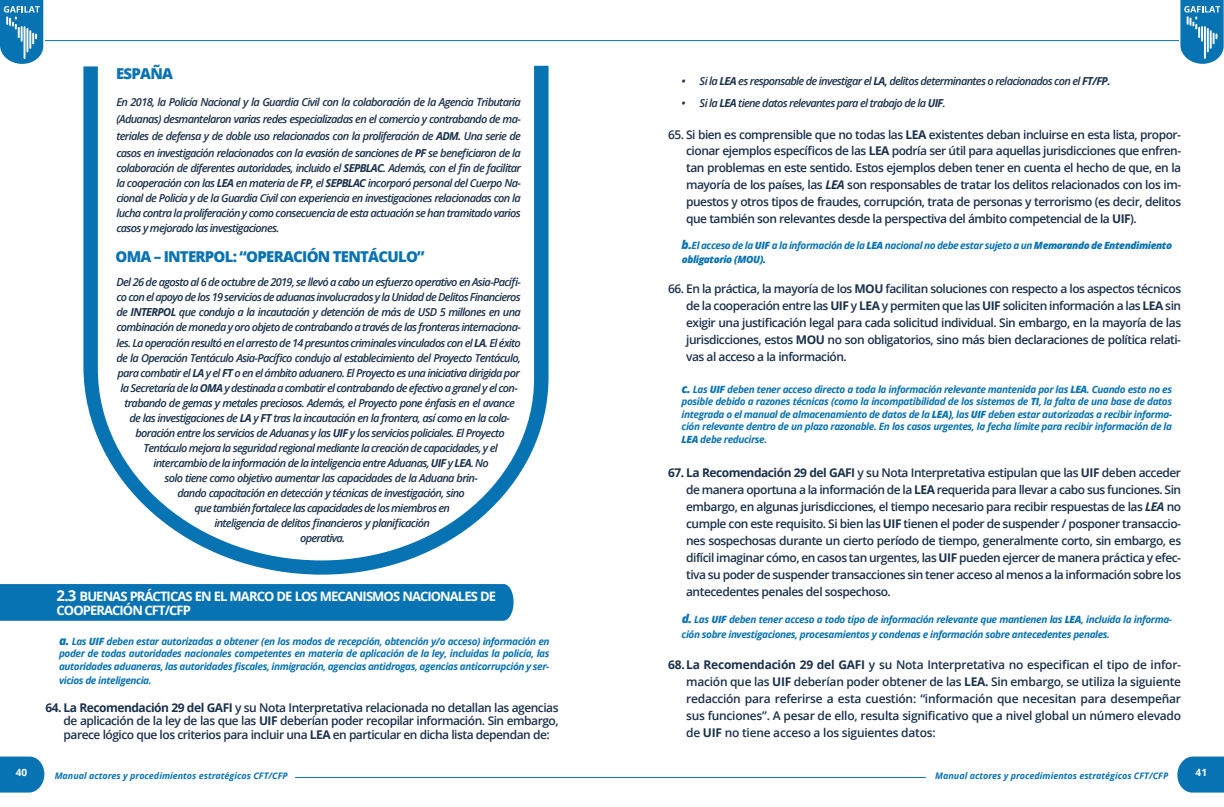
<style>
.page{position:relative;width:1224px;height:807px;background:#fff}
.page>*{position:absolute;margin:0;border:0;box-sizing:border-box;transform-origin:0 0}
.t1{font:800 15px "Open Sans";letter-spacing:-.05em;color:#0873b3}
.t2{font:700 13px/13.6px "Open Sans";letter-spacing:-.07em;color:#fff}
.t3{font:600 12px/17px "Open Sans";letter-spacing:-.04em;color:#1a314b;text-align:justify}
.t4{font:italic 600 11px/15px "Open Sans";letter-spacing:-.06em;color:#1a314b;text-align:justify}
.t5{font:italic 700 10px/12.5px "Open Sans";letter-spacing:-.04em;color:#0873b3;text-align:justify}
.t6{font:700 10px "Open Sans";color:#fff}
.t7{font:italic 700 9px "Open Sans";color:#0873b3}
.s1{font-weight:700}
.s2{font-size:15px}
.s3{font-weight:800;font-size:12px}
.s4{font-weight:800}
.s5{font-weight:700;font-style:italic}
</style>
<div class="page">
<div style="left:0;top:584px;width:514px;height:36px;background:#0873b3"></div>
<svg style="left:83px;top:66px;width:466px;height:508px"></svg>
<svg style="left:98px;top:66px;width:436px;height:494px"></svg>
<svg style="left:0;top:756px;width:44px;height:36px;background:#1b7db8"></svg>
<svg style="left:1177px;top:756px;width:47px;height:36px;background:#1e7fb9"></svg>
<svg style="left:0;top:0;width:43px;height:64px;background:#398fc2"></svg>
<svg style="left:1180px;top:0;width:44px;height:64px;background:#3d91c3"></svg>
<hr style="left:612px;top:40px;width:567px;height:1px;background:#0873b3">
<hr style="left:45px;top:40px;width:567px;height:1px;background:#0873b3">
<hr style="left:612px;top:776px;width:314px;height:1px;background:#0873b3">
<hr style="left:295px;top:776px;width:317px;height:1px;background:#0873b3">
<p class="t6" style="left:16px;top:765px;width:13px">40</p>
<p class="t1" style="left:116px;top:62px;width:58px">ESPAÑA</p>
<p class="t4" style="left:116px;top:93px;width:406px;line-height:17px">En 2018, la Policía Nacional y la Guardia Civil con la colaboración de la Agencia Tributaria (Aduanas) desmantelaron varias redes especializadas en el comercio y contrabando de ma&shy;teriales de defensa y de doble uso relacionados con la proliferación de <span class="s1">ADM.</span> Una serie de casos en investigación relacionados con la evasión de sanciones de <span class="s1">PF</span> se beneficiaron de la</p>
<p class="t4" style="left:116px;top:160px;width:406px">colaboración de diferentes autoridades, incluido el <span class="s1">SEPBLAC</span>. Además, con el fin de facilitar la cooperación con las <span class="s1">LEA</span> en materia de <span class="s1">FP</span>, el <span class="s1">SEPBLAC</span> incorporó personal del Cuerpo Na&shy;cional de Policía y de la Guardia Civil con experiencia en investigaciones relacionadas con la lucha contra la proliferación y como consecuencia de esta actuación se han tramitado varios casos y mejorado las investigaciones.</p>
<p class="t1" style="left:116px;top:245px;width:311px">OMA – INTERPOL: “OPERACIÓN TENTÁCULO”</p>
<p class="t4" style="left:116px;top:275px;width:406px">Del 26 de agosto al 6 de octubre de 2019, se llevó a cabo un esfuerzo operativo en Asia-Pacífi-</p>
<p class="t4" style="left:116px;top:290px;width:406px">co con el apoyo de los 19 servicios de aduanas involucrados y la Unidad de Delitos Financieros</p>
<p class="t4" style="left:116px;top:305px;width:406px">de <span class="s1">INTERPOL</span> que condujo a la incautación y detención de más de USD 5 millones en una</p>
<p class="t4" style="left:116px;top:320px;width:406px">combinación de moneda y oro objeto de contrabando a través de las fronteras internaciona-</p>
<p class="t4" style="left:116px;top:335px;width:406px">les. La operación resultó en el arresto de 14 presuntos criminales vinculados con el <span class="s1">LA</span>. El éxito</p>
<p class="t4" style="left:116px;top:350px;width:406px">de la Operación Tentáculo Asia-Pacífico condujo al establecimiento del Proyecto Tentáculo,</p>
<p class="t4" style="left:117px;top:365px;width:404px">para combatir el <span class="s1">LA</span> y el <span class="s1">FT</span> o en el ámbito aduanero. El Proyecto es una iniciativa dirigida por</p>
<p class="t4" style="left:120px;top:380px;width:399px">la Secretaría de la <span class="s1">OMA</span> y destinada a combatir el contrabando de efectivo a granel y el con-</p>
<p class="t4" style="left:124px;top:395px;width:392px">trabando de gemas y metales preciosos. Además, el Proyecto pone énfasis en el avance</p>
<p class="t4" style="left:129px;top:410px;width:382px">de las investigaciones de <span class="s1">LA</span> y <span class="s1">FT</span> tras la incautación en la frontera, así como en la cola-</p>
<p class="t4" style="left:135px;top:425px;width:371px">boración entre los servicios de Aduanas y las <span class="s1">UIF</span> y los servicios policiales. El Proyecto</p>
<p class="t4" style="left:143px;top:440px;width:356px">Tentáculo mejora la seguridad regional mediante la creación de capacidades, y el</p>
<p class="t4" style="left:153px;top:455px;width:337px">intercambio de la información de la inteligencia entre Aduanas, <span class="s1">UIF</span> y <span class="s1">LEA</span>. No</p>
<p class="t4" style="left:164px;top:470px;width:315px">solo tiene como objetivo aumentar las capacidades de la Aduana brin-</p>
<p class="t4" style="left:177px;top:485px;width:289px">dando capacitación en detección y técnicas de investigación, sino</p>
<p class="t4" style="left:194px;top:500px;width:257px">que también fortalece las capacidades de los miembros en</p>
<p class="t4" style="left:214px;top:515px;width:217px">inteligencia de delitos financieros y planificación</p>
<p class="t4" style="left:300px;top:530px;width:47px">operativa.</p>
<p class="t2" style="left:57px;top:589px;width:441px"><span class="s2">2.3</span> BUENAS PRÁCTICAS EN EL MARCO DE LOS MECANISMOS NACIONALES DE<br>COOPERACIÓN CFT/CFP</p>
<p class="t5" style="left:59px;top:634px;width:492px"><span class="s3">a.</span> Las <span class="s4">UIF</span> deben estar autorizadas a obtener (en los modos de recepción, obtención y/o acceso) información en poder de todas autoridades nacionales competentes en materia de aplicación de la ley, incluidas la policía, las autoridades aduaneras, las autoridades fiscales, inmigración, agencias antidrogas, agencias anticorrupción y ser-</p>
<p class="t5" style="left:59px;top:674px;width:94px">vicios de inteligencia.</p>
<p class="t3" style="left:46px;top:700px;width:515px;line-height:13px;text-align:right"><span class="s1">64. La Recomendación 29 del GAFI</span> y su Nota Interpretativa relacionada no detallan las agencias de aplicación de la ley de las que las <span class="s1">UIF</span> deberían poder recopilar información. Sin embargo,</p>
<p class="t3" style="left:64px;top:726px;width:488px">parece lógico que los criterios para incluir una <span class="s1">LEA</span> en particular en dicha lista dependan de:</p>
<p class="t4" style="left:682px;top:73px;width:430px">• Si la <span class="s1">LEA</span> es responsable de investigar el <span class="s1">LA,</span> delitos determinantes o relacionados con el <span class="s1">FT/FP.</span></p>
<p class="t4" style="left:682px;top:95px;width:266px">• Si la <span class="s1">LEA</span> tiene datos relevantes para el trabajo de la <span class="s1">UIF</span>.</p>
<p class="t3" style="left:686px;top:125px;width:497px;text-indent:-18px">65. Si bien es comprensible que no todas las <span class="s1">LEA</span> existentes deban incluirse en esta lista, propor&shy;cionar ejemplos específicos de las <span class="s1">LEA</span> podría ser útil para aquellas jurisdicciones que enfren&shy;tan problemas en este sentido. Estos ejemplos deben tener en cuenta el hecho de que, en la mayoría de los países, las <span class="s5">LEA</span> son responsables de tratar los delitos relacionados con los im&shy;puestos y otros tipos de fraudes, corrupción, trata de personas y terrorismo (es decir, delitos que también son relevantes desde la perspectiva del ámbito competencial de la <span class="s1">UIF</span>).</p>
<p class="t5" style="left:682px;top:237px;width:492px;line-height:14.5px"><span class="s3">b.</span>El acceso de la <span class="s4">UIF</span> a la información de la <span class="s4">LEA</span> nacional no debe estar sujeto a un <span class="s4">Memorando de Entendimiento obligatorio (MOU).</span></p>
<p class="t3" style="left:686px;top:280px;width:497px;text-indent:-18px">66. En la práctica, la mayoría de los <span class="s1">MOU</span> facilitan soluciones con respecto a los aspectos técnicos de la cooperación entre las <span class="s1">UIF</span> y <span class="s1">LEA</span> y permiten que las <span class="s1">UIF</span> soliciten información a las <span class="s1">LEA</span> sin exigir una justificación legal para cada solicitud individual. Sin embargo, en la mayoría de las jurisdicciones, estos <span class="s1">MOU</span> no son obligatorios, sino más bien declaraciones de política relati&shy;vas al acceso a la información.</p>
<p class="t5" style="left:682px;top:382px;width:492px"><span class="s3">c.</span> Las <span class="s4">UIF</span> deben tener acceso directo a toda la información relevante mantenida por las <span class="s4">LEA</span>. Cuando esto no es posible debido a razones técnicas (como la incompatibilidad de los sistemas de <span class="s4">TI</span>, la falta de una base de datos integrada o el manual de almacenamiento de datos de la <span class="s4">LEA)</span>, las <span class="s4">UIF</span> deben estar autorizadas a recibir informa&shy;ción relevante dentro de un plazo razonable. En los casos urgentes, la fecha límite para recibir información de la <span class="s4">LEA</span> debe reducirse.</p>
<p class="t3" style="left:686px;top:463px;width:497px;text-indent:-18px"><span class="s1">67. La Recomendación 29 del GAFI</span> y su Nota Interpretativa estipulan que las <span class="s1">UIF</span> deben acceder de manera oportuna a la información de la <span class="s1">LEA</span> requerida para llevar a cabo sus funciones. Sin embargo, en algunas jurisdicciones, el tiempo necesario para recibir respuestas de las <span class="s5">LEA</span> no cumple con este requisito. Si bien las <span class="s1">UIF</span> tienen el poder de suspender / posponer transaccio&shy;nes sospechosas durante un cierto período de tiempo, generalmente corto, sin embargo, es difícil imaginar cómo, en casos tan urgentes, las <span class="s1">UIF</span> pueden ejercer de manera práctica y efec&shy;tiva su poder de suspender transacciones sin tener acceso al menos a la información sobre los antecedentes penales del sospechoso.</p>
<p class="t5" style="left:682px;top:612px;width:492px;line-height:14.5px"><span class="s3">d.</span> Las <span class="s4">UIF</span> deben tener acceso a todo tipo de información relevante que mantienen las <span class="s4">LEA</span>, incluida la informa&shy;ción sobre investigaciones, procesamientos y condenas e información sobre antecedentes penales.</p>
<p class="t3" style="left:686px;top:656px;width:497px;text-indent:-18px"><span class="s1">68.La Recomendación 29 del GAFI</span> y su Nota Interpretativa no especifican el tipo de infor&shy;mación que las <span class="s1">UIF</span> deberían poder obtener de las <span class="s1">LEA.</span> Sin embargo, se utiliza la siguiente redacción para referirse a esta cuestión: “información que necesitan para desempeñar sus funciones”. A pesar de ello, resulta significativo que a nivel global un número elevado de <span class="s1">UIF</span> no tiene acceso a los siguientes datos:</p>
<p class="t7" style="left:55px;top:769px;width:235px">Manual actores y procedimientos estratégicos CFT/CFP</p>
<p class="t7" style="left:935px;top:769px;width:235px">Manual actores y procedimientos estratégicos CFT/CFP</p>
<p class="t6" style="left:1196px;top:765px;width:13px">41</p>
</div>
